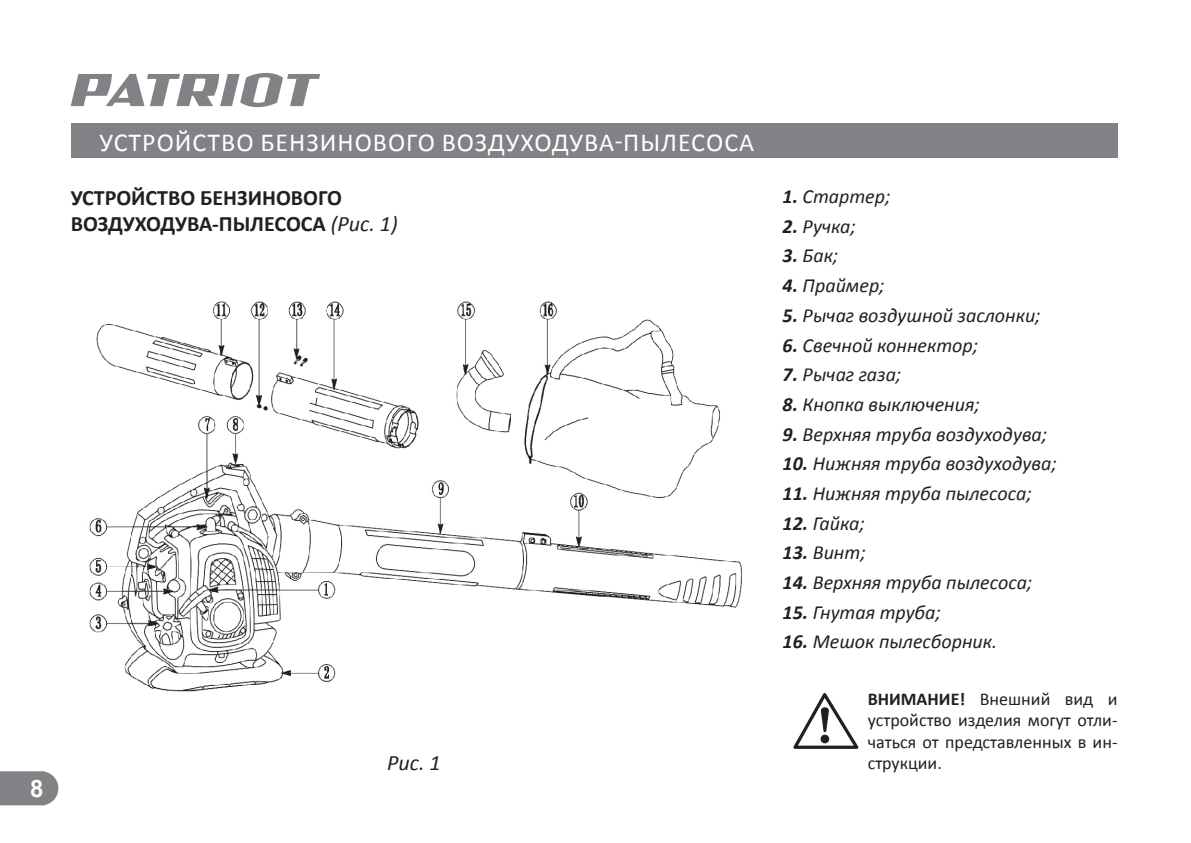
<style>
.page{position:relative;width:1191px;height:843px;background:#fff}
.page>*{position:absolute;margin:0;border:0;box-sizing:border-box;transform-origin:0 0}
.t1{font:26px "Calibri";letter-spacing:.04em;color:#fff}
.t2{font:700 24px "Arial";color:#fff}
.t3{font:700 22px/26.4px "Calibri";color:#231f20}
.t4{font:italic 22px "Calibri";color:#231f20}
.t5{font:italic 20px "Calibri";color:#231f20}
.t6{font:18px/21.6px "Calibri";color:#231f20;text-align:justify}
.s1{font-weight:400;font-style:italic}
.s2{font-weight:700}
</style>
<div class="page">
<svg style="left:0;top:771px;width:58px;height:34px;background:#888a8c"></svg>
<svg style="left:71px;top:73px;width:249px;height:34px"></svg>
<div style="left:71px;top:124px;width:1046px;height:34px;background:#808285"></div>
<img style="left:89px;top:301px;width:654px;height:391px">
<svg style="left:793px;top:693px;width:66px;height:55px"></svg>
<p class="t2" style="left:30px;top:771px;width:15px">8</p>
<h1 class="t1" style="left:100px;top:125px;width:656px">УСТРОЙСТВО БЕНЗИНОВОГО ВОЗДУХОДУВА-ПЫЛЕСОСА</h1>
<p class="t3" style="left:71px;top:184px;width:328px">УСТРОЙСТВО БЕНЗИНОВОГО<br>ВОЗДУХОДУВА-ПЫЛЕСОСА <span class="s1">(Рис. 1)</span></p>
<p class="t5" style="left:782px;top:183px;width:109px"><span class="s2">1.</span> Стартер;</p>
<p class="t5" style="left:782px;top:212px;width:75px"><span class="s2">2.</span> Ручка;</p>
<p class="t5" style="left:782px;top:242px;width:57px"><span class="s2">3.</span> Бак;</p>
<p class="t5" style="left:782px;top:272px;width:104px"><span class="s2">4.</span> Праймер;</p>
<p class="t5" style="left:782px;top:301px;width:259px"><span class="s2">5.</span> Рычаг воздушной заслонки;</p>
<p class="t5" style="left:782px;top:331px;width:197px"><span class="s2">6.</span> Свечной коннектор;</p>
<p class="t5" style="left:782px;top:361px;width:120px"><span class="s2">7.</span> Рычаг газа;</p>
<p class="t5" style="left:782px;top:390px;width:199px"><span class="s2">8.</span> Кнопка выключения;</p>
<p class="t5" style="left:782px;top:420px;width:266px"><span class="s2">9.</span> Верхняя труба воздуходува;</p>
<p class="t5" style="left:782px;top:450px;width:276px"><span class="s2">10.</span> Нижняя труба воздуходува;</p>
<p class="t5" style="left:782px;top:479px;width:251px"><span class="s2">11.</span> Нижняя труба пылесоса;</p>
<p class="t5" style="left:782px;top:509px;width:84px"><span class="s2">12.</span> Гайка;</p>
<p class="t5" style="left:782px;top:539px;width:85px"><span class="s2">13.</span> Винт;</p>
<p class="t5" style="left:782px;top:568px;width:251px"><span class="s2">14.</span> Верхняя труба пылесоса;</p>
<p class="t5" style="left:782px;top:598px;width:160px"><span class="s2">15.</span> Гнутая труба;</p>
<p class="t5" style="left:782px;top:628px;width:216px"><span class="s2">16.</span> Мешок пылесборник.</p>
<p class="t6" style="left:867px;top:687px;width:251px"><span class="s2">ВНИМАНИЕ!</span> Внешний вид и устройство изделия могут отли&shy;чаться от представленных в ин-</p>
<p class="t4" style="left:387px;top:747px;width:55px">Рис. 1</p>
<p class="t6" style="left:867px;top:752px;width:76px">струкции.</p>
</div>
